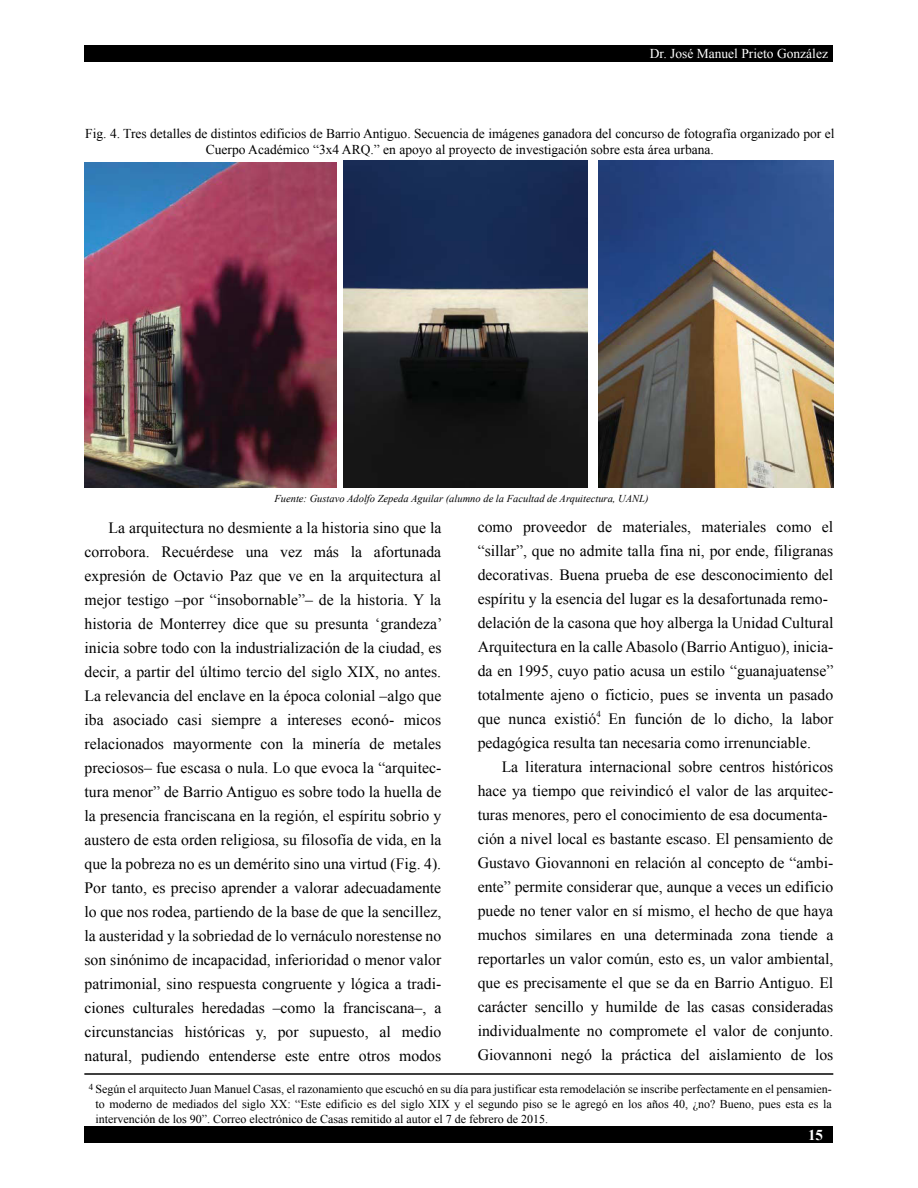
<style>
.page{position:relative;width:918px;height:1188px;background:#fff}
.page>*{position:absolute;margin:0;border:0;box-sizing:border-box;transform-origin:0 0}
.t1{font:15.75px/24px "Times New Roman";color:#000}
.t2{font:700 15px "Times New Roman";color:#fff}
.t3{font:13.5px/16.2px "Times New Roman";color:#000;text-align:center}
.t4{font:13.5px "Times New Roman";color:#fff}
.t5{font:12px/15px "Times New Roman";color:#000;text-align:justify}
.t6{font:12px "Times New Roman";color:#fff}
.t7{font:italic 10.5px "Times New Roman";color:#000}
.t8{font:9px "Times New Roman";color:#000}
</style>
<div class="page">
<div style="left:84px;top:1127px;width:749px;height:16px;background:#000"></div>
<div style="left:85px;top:45px;width:748px;height:16px;background:#000"></div>
<hr style="left:84px;top:1073px;width:749px;height:2px;background:#000">
<img style="left:84px;top:162px;width:253px;height:325px">
<img style="left:343px;top:161px;width:245px;height:326px">
<img style="left:598px;top:161px;width:235px;height:326px">
<p class="t4" style="left:650px;top:45px;width:180px">Dr. José Manuel Prieto González</p>
<p class="t6" style="left:726px;top:47px;width:98px">Antonio López-Gay</p>
<p class="t3" style="left:85px;top:126px;width:751px">Fig. 4. Tres detalles de distintos edificios de Barrio Antiguo. Secuencia de imágenes ganadora del concurso de fotografía organizado por el<br>Cuerpo Académico “3x4 ARQ.” en apoyo al proyecto de investigación sobre esta área urbana.</p>
<p class="t7" style="left:274px;top:492px;width:376px">Fuente: Gustavo Adolfo Zepeda Aguilar (alumno de la Facultad de Arquitectura, UANL)</p>
<p class="t1" style="left:85px;top:516px;width:359px;text-align:justify;text-indent:24px">La arquitectura no desmiente a la historia sino que la corrobora. Recuérdese una vez más la afortunada expresión de Octavio Paz que ve en la arquitectura al mejor testigo –por “insobornable”– de la historia. Y la historia de Monterrey dice que su presunta ‘grandeza’ inicia sobre todo con la industrialización de la ciudad, es decir, a partir del último tercio del siglo XIX, no antes.<br>La relevancia del enclave en la época colonial –algo que iba asociado casi siempre a intereses econó- micos relacionados mayormente con la minería de metales preciosos– fue escasa o nula. Lo que evoca la “arquitec&shy;tura menor” de Barrio Antiguo es sobre todo la huella de la presencia franciscana en la región, el espíritu sobrio y austero de esta orden religiosa, su filosofía de vida, en la que la pobreza no es un demérito sino una virtud (Fig. 4).<br>Por tanto, es preciso aprender a valorar adecuadamente lo que nos rodea, partiendo de la base de que la sencillez, la austeridad y la sobriedad de lo vernáculo norestense no son sinónimo de incapacidad, inferioridad o menor valor patrimonial, sino respuesta congruente y lógica a tradi&shy;ciones culturales heredadas –como la franciscana–, a circunstancias históricas y, por supuesto, al medio natural, pudiendo entenderse este entre otros modos</p>
<p class="t1" style="left:478px;top:514px;width:357px">como proveedor de materiales, materiales como el “sillar”, que no admite talla fina ni, por ende, filigranas decorativas. Buena prueba de ese desconocimiento del espíritu y la esencia del lugar es la desafortunada remo&shy;delación de la casona que hoy alberga la Unidad Cultural Arquitectura en la calle Abasolo (Barrio Antiguo), inicia&shy;da en 1995, cuyo patio acusa un estilo “guanajuatense” totalmente ajeno o ficticio, pues se inventa un pasado que nunca existió. En función de lo dicho, la labor pedagógica resulta tan necesaria como irrenunciable.</p>
<p class="t8" style="left:597px;top:709px;width:6px">4</p>
<p class="t1" style="left:478px;top:754px;width:357px;text-indent:24px">La literatura internacional sobre centros históricos hace ya tiempo que reivindicó el valor de las arquitec&shy;turas menores, pero el conocimiento de esa documenta&shy;ción a nivel local es bastante escaso. El pensamiento de Gustavo Giovannoni en relación al concepto de “ambi&shy;ente” permite considerar que, aunque a veces un edificio puede no tener valor en sí mismo, el hecho de que haya muchos similares en una determinada zona tiende a reportarles un valor común, esto es, un valor ambiental, que es precisamente el que se da en Barrio Antiguo. El carácter sencillo y humilde de las casas consideradas individualmente no compromete el valor de conjunto.<br>Giovannoni negó la práctica del aislamiento de los</p>
<p class="t8" style="left:89px;top:1082px;width:6px">4</p>
<p class="t5" style="left:96px;top:1081px;width:738px">Según el arquitecto Juan Manuel Casas, el razonamiento que escuchó en su día para justificar esta remodelación se inscribe perfectamente en el pensamien&shy;to moderno de mediados del siglo XX: “Este edificio es del siglo XIX y el segundo piso se le agregó en los años 40, ¿no? Bueno, pues esta es la intervención de los 90”. Correo electrónico de Casas remitido al autor el 7 de febrero de 2015.</p>
<p class="t2" style="left:808px;top:1127px;width:16px">15</p>
</div>
